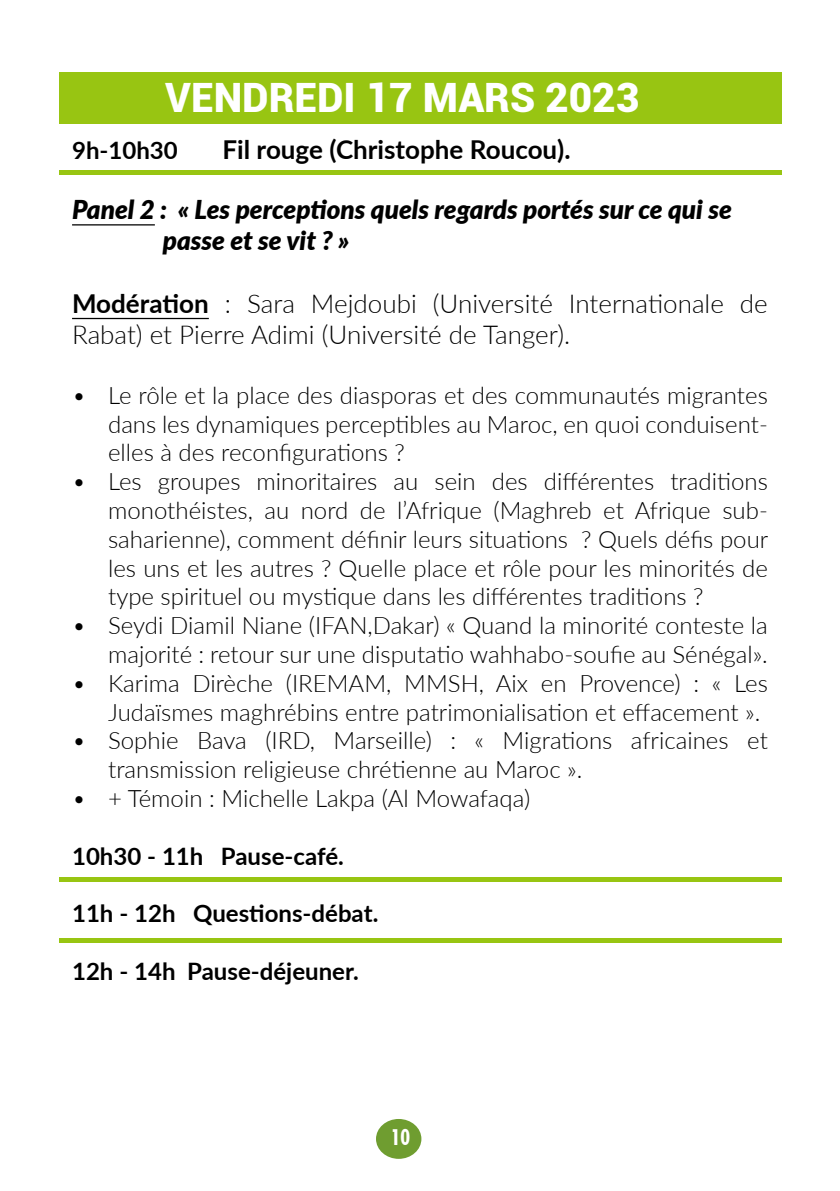
<style>
.page{position:relative;width:840px;height:1191px;background:#fff}
.page>*{position:absolute;margin:0;border:0;box-sizing:border-box;transform-origin:0 0}
.t1{font:900 40.4px "Roboto";color:#fff}
.t2{font:300 26px/31.2px "Lato";color:#000}
.t3{font:italic 900 26px "Lato";color:#000}
.t4{font:700 26px "Lato";color:#000}
.t5{font:300 24px/28.8px "Lato";color:#000;text-align:justify}
.t6{font:700 24px "Lato";color:#000}
.t7{font:700 condensed 22px "Futura BT";color:#fff}
.s1{font-weight:700}
</style>
<div class="page">
<div style="left:376px;top:1119px;width:45px;height:39px;background:#6f9d30;border-radius:50%"></div>
<div style="left:59px;top:72px;width:721px;height:51px;background:#98c512"></div>
<hr style="left:59px;top:170px;width:721px;height:4px;background:#98c512">
<hr style="left:59px;top:938px;width:721px;height:4px;background:#98c512">
<hr style="left:59px;top:877px;width:721px;height:4px;background:#98c512">
<hr style="left:72px;top:224px;width:83px;height:1px;background:#000">
<hr style="left:72px;top:318px;width:137px;height:1px;background:#000">
<p class="t1" style="left:165px;top:69px;width:475px">VENDREDI 17 MARS 2023</p>
<p class="t6" style="left:72px;top:132px;width:107px">9h-10h30</p>
<p class="t4" style="left:222px;top:130px;width:349px">Fil rouge (Christophe Roucou).</p>
<p class="t3" style="left:72px;top:190px;width:661px">Panel 2 : « Les perceptions quels regards portés sur ce qui se</p>
<p class="t3" style="left:163px;top:221px;width:188px">passe et se vit ? »</p>
<p class="t2" style="left:72px;top:287px;width:697px"><span class="s1">Modération</span> : Sara Mejdoubi (Université Internationale de<br>Rabat) et Pierre Adimi (Université de Tanger).</p>
<p class="t5" style="left:108px;top:380px;width:661px;text-indent:-36px">• Le rôle et la place des diasporas et des communautés migrantes dans les dynamiques perceptibles au Maroc, en quoi conduisent&shy;elles à des reconfigurations ?</p>
<p class="t5" style="left:108px;top:466px;width:661px;text-indent:-36px">• Les groupes minoritaires au sein des différentes traditions monothéistes, au nord de l’Afrique (Maghreb et Afrique sub&shy;saharienne), comment définir leurs situations ? Quels défis pour les uns et les autres ? Quelle place et rôle pour les minorités de type spirituel ou mystique dans les différentes traditions ?</p>
<p class="t5" style="left:72px;top:610px;width:697px;text-align:right">• Seydi Diamil Niane (IFAN,Dakar) « Quand la minorité conteste la majorité : retour sur une disputatio wahhabo-soufie au Sénégal».</p>
<p class="t5" style="left:108px;top:668px;width:661px;text-indent:-36px">• Karima Dirèche (IREMAM, MMSH, Aix en Provence) : « Les<br>Judaïsmes maghrébins entre patrimonialisation et effacement ».</p>
<p class="t5" style="left:108px;top:725px;width:661px;text-indent:-36px">• Sophie Bava (IRD, Marseille) : « Migrations africaines et transmission religieuse chrétienne au Maroc ».</p>
<p class="t5" style="left:72px;top:783px;width:459px">• + Témoin : Michelle Lakpa (Al Mowafaqa)</p>
<p class="t6" style="left:72px;top:838px;width:273px">10h30 - 11h Pause-café.</p>
<p class="t6" style="left:72px;top:896px;width:307px">11h - 12h Questions-débat.</p>
<p class="t6" style="left:72px;top:953px;width:288px">12h - 14h Pause-déjeuner.</p>
<p class="t7" style="left:390px;top:1124px;width:21px">10</p>
</div>
